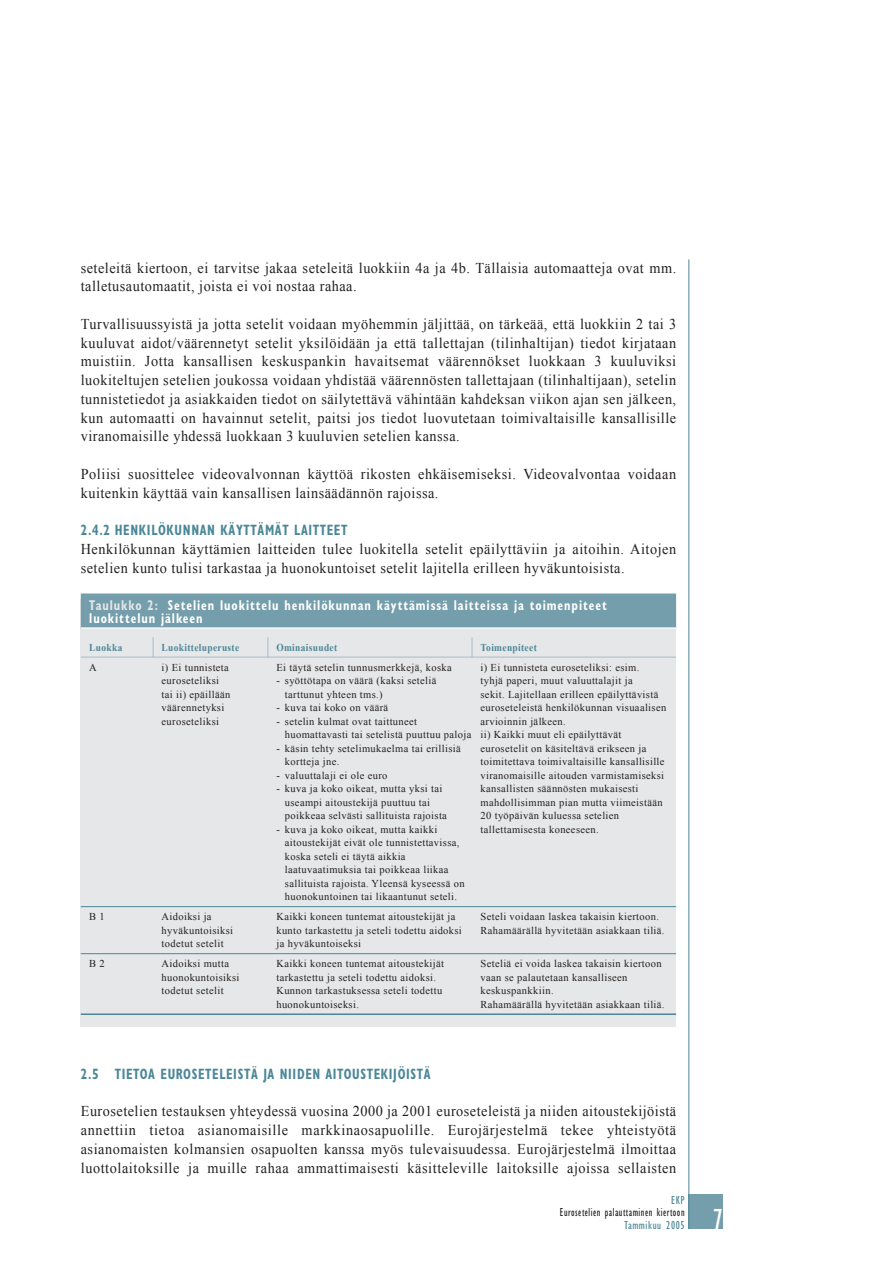
<style>
.page{position:relative;width:893px;height:1263px;background:#fff}
.page>*{position:absolute;margin:0;border:0;box-sizing:border-box;transform-origin:0 0}
.t1{font:condensed 30px "Gill Sans";color:#fff;scale:.95 1}
.t2{font:15px/18.8px "Times New Roman";letter-spacing:.035em;color:#231f20;scale:.95 1}
.t3{font:700 condensed 15px "Gill Sans";letter-spacing:.05em;color:#4b8797;scale:.85 1}
.t4{font:700 condensed 14.25px/13.5px "Gill Sans";letter-spacing:.075em;color:#fff;scale:.85 1}
.t5{font:condensed 12px "Gill Sans";letter-spacing:.05em;color:#231f20;scale:.85 1}
.t6{font:condensed 12px "Gill Sans";letter-spacing:.05em;color:#4b8797;scale:.95 1}
.t7{font:10.5px/13.5px "Times New Roman";letter-spacing:.035em;color:#231f20}
.t8{font:700 10.5px "Times New Roman";letter-spacing:.035em;color:#4b8797;scale:.9 1}
.s1{color:#e6e7e8}
</style>
<div class="page">
<div style="left:689px;top:1195px;width:34px;height:34px;background:#759eac"></div>
<hr style="left:689px;top:259px;width:1px;height:970px;background:#4b8797">
<div style="left:81px;top:599px;width:595px;height:427px;background:#e6e7e8"></div>
<svg style="left:153px;top:637px;width:1px;height:20px"></svg>
<svg style="left:267px;top:637px;width:1px;height:20px"></svg>
<svg style="left:472px;top:637px;width:1px;height:20px"></svg>
<hr style="left:81px;top:657px;width:595px;height:1px;background:#a7bdc7">
<hr style="left:81px;top:906px;width:595px;height:1px;background:#4b8797">
<hr style="left:81px;top:953px;width:595px;height:1px;background:#4b8797">
<hr style="left:81px;top:1013px;width:595px;height:2px;background:#4b8797">
<div style="left:81px;top:593px;width:595px;height:36px;background:#759eac"></div>
<hr style="left:81px;top:627px;width:595px;height:2px;background:#fff">
<h2 class="t2" style="left:81px;top:258px;width:628px">seteleitä kiertoon, ei tarvitse jakaa seteleitä luokkiin 4a ja 4b. Tällaisia automaatteja ovat mm. talletusautomaatit, joista ei voi nostaa rahaa.</h2>
<p class="t2" style="left:81px;top:314px;width:628px;text-align:justify">Turvallisuussyistä ja jotta setelit voidaan myöhemmin jäljittää, on tärkeää, että luokkiin 2 tai 3 kuuluvat aidot/väärennetyt setelit yksilöidään ja että tallettajan (tilinhaltijan) tiedot kirjataan muistiin. Jotta kansallisen keskuspankin havaitsemat väärennökset luokkaan 3 kuuluviksi luokiteltujen setelien joukossa voidaan yhdistää väärennösten tallettajaan (tilinhaltijaan), setelin tunnistetiedot ja asiakkaiden tiedot on säilytettävä vähintään kahdeksan viikon ajan sen jälkeen, kun automaatti on havainnut setelit, paitsi jos tiedot luovutetaan toimivaltaisille kansallisille viranomaisille yhdessä luokkaan 3 kuuluvien setelien kanssa.</p>
<h2 class="t2" style="left:81px;top:464px;width:628px">Poliisi suosittelee videovalvonnan käyttöä rikosten ehkäisemiseksi. Videovalvontaa voidaan kuitenkin käyttää vain kansallisen lainsäädännön rajoissa.</h2>
<h2 class="t3" style="left:81px;top:525px;width:315px">2.4.2 HENKILÖKUNNAN KÄYTTÄMÄT LAITTEET</h2>
<h2 class="t2" style="left:81px;top:539px;width:628px">Henkilökunnan käyttämien laitteiden tulee luokitella setelit epäilyttäviin ja aitoihin. Aitojen setelien kunto tulisi tarkastaa ja huonokuntoiset setelit lajitella erilleen hyväkuntoisista.</h2>
<h3 class="t4" style="left:89px;top:600px;width:610px"><span class="s1">Taulukko 2:</span> Setelien luokittelu henkilökunnan käyttämissä laitteissa ja toimenpiteet luokittelun jälkeen</h3>
<p class="t8" style="left:89px;top:641px;width:38px">Luokka</p>
<p class="t8" style="left:162px;top:641px;width:88px">Luokitteluperuste</p>
<p class="t8" style="left:276px;top:641px;width:69px">Ominaisuudet</p>
<p class="t8" style="left:480px;top:641px;width:64px">Toimenpiteet</p>
<p class="t7" style="left:89px;top:660px;width:9px">A</p>
<p class="t7" style="left:162px;top:660px;width:70px">i) Ei tunnisteta euroseteliksi tai ii) epäillään väärennetyksi euroseteliksi</p>
<p class="t7" style="left:276px;top:660px;width:177px">Ei täytä setelin tunnusmerkkejä, koska</p>
<p class="t7" style="left:480px;top:660px;width:187px">i) Ei tunnisteta euroseteliksi: esim.<br>tyhjä paperi, muut valuuttalajit ja<br>sekit. Lajitellaan erilleen epäilyttävistä euroseteleistä henkilökunnan visuaalisen arvioinnin jälkeen.<br>ii) Kaikki muut eli epäilyttävät eurosetelit on käsiteltävä erikseen ja toimitettava toimivaltaisille kansallisille viranomaisille aitouden varmistamiseksi kansallisten säännösten mukaisesti mahdollisimman pian mutta viimeistään 20 työpäivän kuluessa setelien tallettamisesta koneeseen.</p>
<p class="t7" style="left:285px;top:674px;width:153px;text-indent:-9px">- syöttötapa on väärä (kaksi seteliä tarttunut yhteen tms.)</p>
<p class="t7" style="left:276px;top:701px;width:113px">- kuva tai koko on väärä</p>
<p class="t7" style="left:285px;top:714px;width:188px;text-indent:-9px">- setelin kulmat ovat taittuneet huomattavasti tai setelistä puuttuu paloja</p>
<p class="t7" style="left:285px;top:741px;width:177px;text-indent:-9px">- käsin tehty setelimukaelma tai erillisiä kortteja jne.</p>
<p class="t7" style="left:276px;top:768px;width:113px">- valuuttalaji ei ole euro</p>
<p class="t7" style="left:285px;top:782px;width:164px;text-indent:-9px">- kuva ja koko oikeat, mutta yksi tai useampi aitoustekijä puuttuu tai poikkeaa selvästi sallituista rajoista</p>
<p class="t7" style="left:285px;top:822px;width:181px;text-indent:-9px">- kuva ja koko oikeat, mutta kaikki aitoustekijät eivät ole tunnistettavissa, koska seteli ei täytä aikkia laatuvaatimuksia tai poikkeaa liikaa sallituista rajoista. Yleensä kyseessä on huonokuntoinen tai likaantunut seteli.</p>
<p class="t7" style="left:89px;top:910px;width:17px">B 1</p>
<p class="t7" style="left:162px;top:910px;width:73px">Aidoiksi ja hyväkuntoisiksi todetut setelit</p>
<p class="t7" style="left:276px;top:910px;width:187px">Kaikki koneen tuntemat aitoustekijät ja kunto tarkastettu ja seteli todettu aidoksi ja hyväkuntoiseksi</p>
<p class="t7" style="left:480px;top:910px;width:186px">Seteli voidaan laskea takaisin kiertoon.<br>Rahamäärällä hyvitetään asiakkaan tiliä.</p>
<p class="t7" style="left:89px;top:957px;width:17px">B 2</p>
<p class="t7" style="left:162px;top:957px;width:79px">Aidoiksi mutta huonokuntoisiksi todetut setelit</p>
<p class="t7" style="left:276px;top:957px;width:169px">Kaikki koneen tuntemat aitoustekijät tarkastettu ja seteli todettu aidoksi.<br>Kunnon tarkastuksessa seteli todettu huonokuntoiseksi.</p>
<p class="t7" style="left:480px;top:957px;width:186px">Seteliä ei voida laskea takaisin kiertoon vaan se palautetaan kansalliseen keskuspankkiin.<br>Rahamäärällä hyvitetään asiakkaan tiliä.</p>
<h2 class="t3" style="left:81px;top:1069px;width:413px">2.5 TIETOA EUROSETELEISTÄ JA NIIDEN AITOUSTEKIJÖISTÄ</h2>
<p class="t2" style="left:81px;top:1102px;width:628px;text-align:justify">Eurosetelien testauksen yhteydessä vuosina 2000 ja 2001 euroseteleistä ja niiden aitoustekijöistä annettiin tietoa asianomaisille markkinaosapuolille. Eurojärjestelmä tekee yhteistyötä asianomaisten kolmansien osapuolten kanssa myös tulevaisuudessa. Eurojärjestelmä ilmoittaa luottolaitoksille ja muille rahaa ammattimaisesti käsitteleville laitoksille ajoissa sellaisten</p>
<p class="t6" style="left:671px;top:1195px;width:16px">EKP</p>
<p class="t5" style="left:560px;top:1208px;width:148px">Eurosetelien palauttaminen kiertoon</p>
<p class="t6" style="left:624px;top:1221px;width:65px">Tammikuu 2005</p>
<h1 class="t1" style="left:713px;top:1208px;width:12px">7</h1>
</div>
